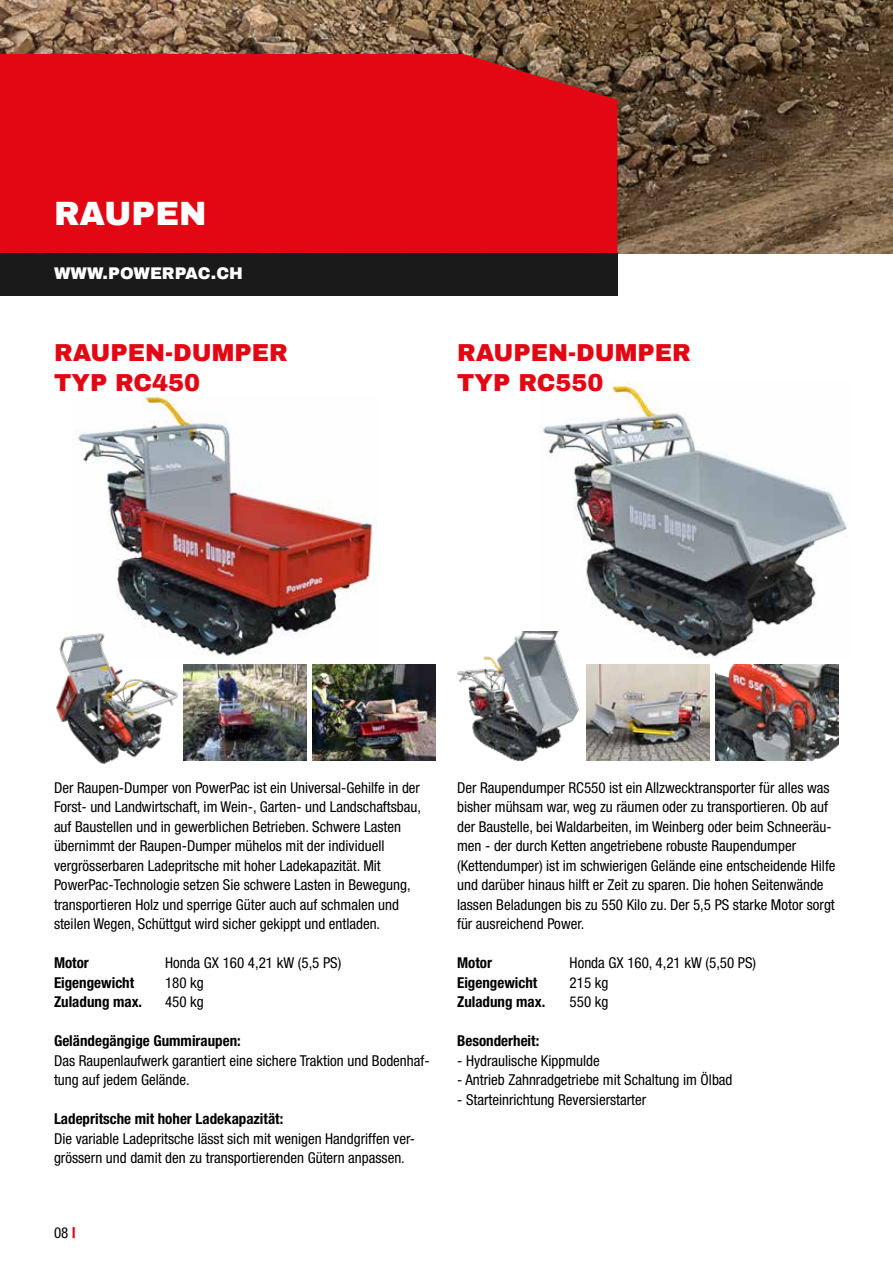
<style>
.page{position:relative;width:893px;height:1263px;background:#fff}
.page>*{position:absolute;margin:0;border:0;box-sizing:border-box;transform-origin:0 0}
.t1{font:900 33px "Archivo";color:#fff}
.t2{font:900 24px/30px "Archivo";color:#e30613}
.t3{font:900 16.5px "Archivo";color:#fff}
.t4{font:condensed 15px/19.5px "Helvetica Neue LT";color:#000}
.t5{font:700 condensed 15px "Helvetica Neue LT";color:#000}
.s1{font-weight:900;color:#e30613}
</style>
<div class="page">
<img style="left:540px;top:382px;width:308px;height:276px">
<img style="left:0;top:0;width:893px;height:253px">
<div style="left:0;top:54px;width:617px;height:199px;background:#e30613"></div>
<div style="left:0;top:253px;width:617px;height:43px;background:#1a1a1a"></div>
<img style="left:73px;top:395px;width:302px;height:262px">
<img style="left:56px;top:631px;width:123px;height:133px">
<img style="left:457px;top:631px;width:123px;height:129px">
<img style="left:183px;top:664px;width:124px;height:96px">
<img style="left:586px;top:664px;width:124px;height:96px">
<img style="left:313px;top:664px;width:123px;height:96px">
<img style="left:716px;top:664px;width:123px;height:96px">
<h1 class="t1" style="left:54px;top:193px;width:154px">RAUPEN</h1>
<p class="t3" style="left:54px;top:263px;width:191px">WWW.POWERPAC.CH</p>
<h2 class="t2" style="left:54px;top:338px;width:235px">RAUPEN-DUMPER<br>TYP RC450</h2>
<h2 class="t2" style="left:457px;top:338px;width:235px">RAUPEN-DUMPER<br>TYP RC550</h2>
<p class="t4" style="left:54px;top:778px;width:368px">Der Raupen-Dumper von PowerPac ist ein Universal-Gehilfe in der Forst- und Landwirtschaft, im Wein-, Garten- und Landschaftsbau, auf Baustellen und in gewerblichen Betrieben. Schwere Lasten übernimmt der Raupen-Dumper mühelos mit der individuell vergrösserbaren Ladepritsche mit hoher Ladekapazität. Mit PowerPac-Technologie setzen Sie schwere Lasten in Bewegung, transportieren Holz und sperrige Güter auch auf schmalen und steilen Wegen, Schüttgut wird sicher gekippt und entladen.</p>
<p class="t5" style="left:54px;top:954px;width:36px">Motor</p>
<p class="t4" style="left:165px;top:953px;width:178px">Honda GX 160 4,21 kW (5,5 PS)</p>
<p class="t5" style="left:54px;top:973px;width:82px">Eigengewicht</p>
<p class="t4" style="left:165px;top:973px;width:40px">180 kg</p>
<p class="t5" style="left:54px;top:993px;width:90px">Zuladung max.</p>
<p class="t4" style="left:165px;top:992px;width:40px">450 kg</p>
<p class="t5" style="left:54px;top:1032px;width:188px">Geländegängige Gummiraupen:</p>
<p class="t4" style="left:54px;top:1051px;width:377px">Das Raupenlaufwerk garantiert eine sichere Traktion und Bodenhaf&shy;tung auf jedem Gelände.</p>
<p class="t5" style="left:54px;top:1110px;width:231px">Ladepritsche mit hoher Ladekapazität:</p>
<p class="t4" style="left:54px;top:1129px;width:363px">Die variable Ladepritsche lässt sich mit wenigen Handgriffen ver&shy;grössern und damit den zu transportierenden Gütern anpassen.</p>
<p class="t4" style="left:54px;top:1223px;width:23px">08 <span class="s1">|</span></p>
<p class="t4" style="left:457px;top:778px;width:380px">Der Raupendumper RC550 ist ein Allzwecktransporter für alles was bisher mühsam war, weg zu räumen oder zu transportieren. Ob auf der Baustelle, bei Waldarbeiten, im Weinberg oder beim Schneeräu&shy;men - der durch Ketten angetriebene robuste Raupendumper (Kettendumper) ist im schwierigen Gelände eine entscheidende Hilfe und darüber hinaus hilft er Zeit zu sparen. Die hohen Seitenwände lassen Beladungen bis zu 550 Kilo zu. Der 5,5 PS starke Motor sorgt für ausreichend Power.</p>
<p class="t5" style="left:457px;top:954px;width:36px">Motor</p>
<p class="t4" style="left:570px;top:953px;width:188px">Honda GX 160, 4,21 kW (5,50 PS)</p>
<p class="t5" style="left:457px;top:973px;width:82px">Eigengewicht</p>
<p class="t4" style="left:570px;top:973px;width:40px">215 kg</p>
<p class="t5" style="left:457px;top:993px;width:90px">Zuladung max.</p>
<p class="t4" style="left:570px;top:992px;width:40px">550 kg</p>
<p class="t5" style="left:457px;top:1032px;width:84px">Besonderheit:</p>
<p class="t4" style="left:457px;top:1051px;width:144px">- Hydraulische Kippmulde</p>
<p class="t4" style="left:457px;top:1070px;width:277px">- Antrieb Zahnradgetriebe mit Schaltung im Ölbad</p>
<p class="t4" style="left:457px;top:1090px;width:191px">- Starteinrichtung Reversierstarter</p>
</div>
